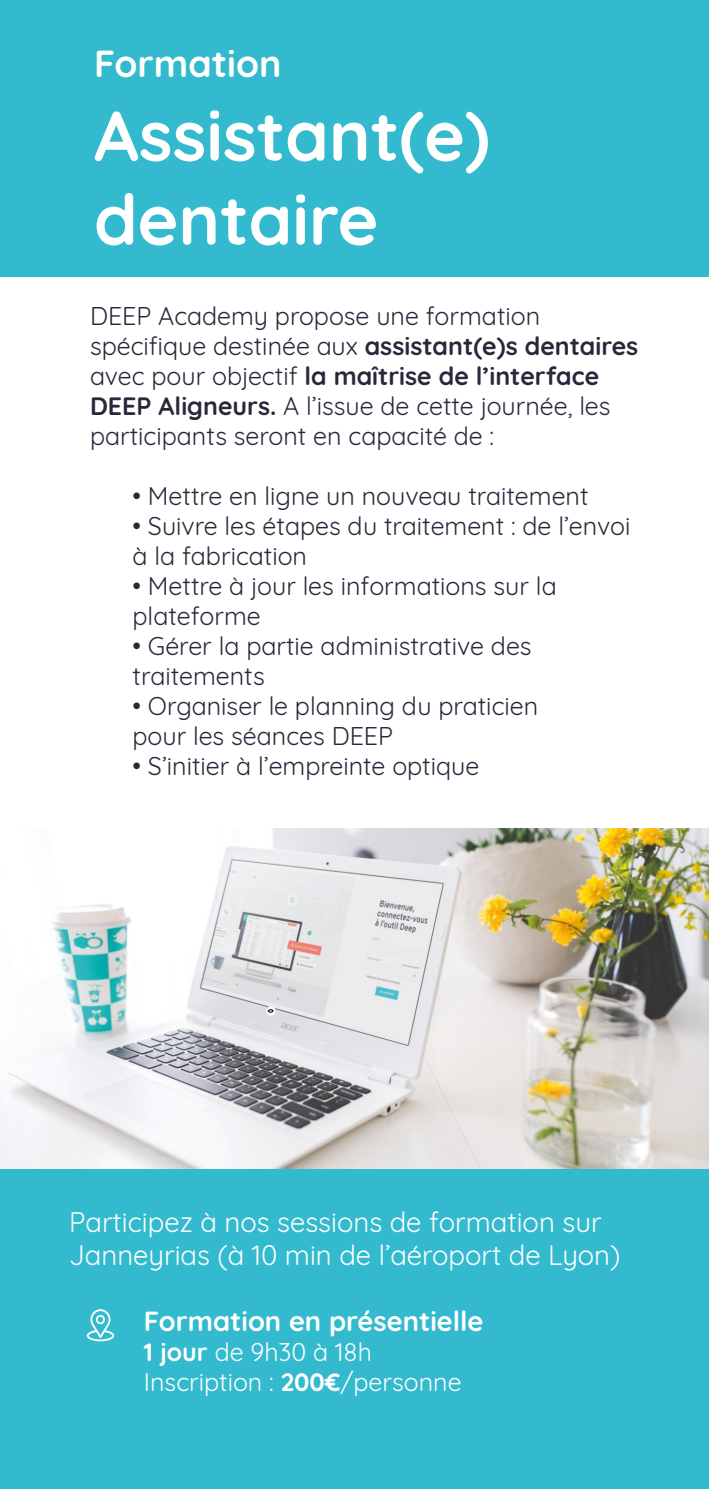
<style>
.page{position:relative;width:709px;height:1489px;background:#fff}
.page>*{position:absolute;margin:0;border:0;box-sizing:border-box;transform-origin:0 0}
.t1{font:700 70px/84px "Quicksand";color:#fff}
.t2{font:700 37.5px "Quicksand";color:#fff}
.t3{font:27.5px/33px "Quicksand";color:#fff}
.t4{font:700 27.5px "Quicksand";color:#fff}
.t5{font:25px/30px "Quicksand";color:#27293b}
.t6{font:25px "Quicksand";color:#fff}
.s1{font-weight:700}
</style>
<div class="page">
<div style="left:0;top:0;width:709px;height:276px;background:#34bace"></div>
<img style="left:0;top:828px;width:709px;height:341px">
<div style="left:0;top:1169px;width:709px;height:319px;background:#34bace"></div>
<svg style="left:87px;top:1309px;width:27px;height:32px"></svg>
<p class="t2" style="left:94px;top:32px;width:189px">Formation</p>
<p class="t1" style="left:94px;top:88px;width:397px">Assistant(e) dentaire</p>
<p class="t5" style="left:90px;top:298px;width:550px">DEEP Academy propose une formation spécifique destinée aux <span class="s1">assistant(e)s dentaires </span>avec pour objectif <span class="s1">la maîtrise de l’interface DEEP Aligneurs.</span> A l’issue de cette journée, les participants seront en capacité de :</p>
<p class="t5" style="left:133px;top:478px;width:457px">• Mettre en ligne un nouveau traitement</p>
<p class="t5" style="left:133px;top:508px;width:499px">• Suivre les étapes du traitement : de l’envoi à la fabrication</p>
<p class="t5" style="left:133px;top:568px;width:425px">• Mettre à jour les informations sur la plateforme</p>
<p class="t5" style="left:133px;top:628px;width:400px">• Gérer la partie administrative des traitements</p>
<p class="t5" style="left:133px;top:688px;width:407px">• Organiser le planning du praticien</p>
<p class="t5" style="left:133px;top:718px;width:262px">pour les séances DEEP</p>
<p class="t5" style="left:133px;top:748px;width:348px">• S’initier à l’empreinte optique</p>
<p class="t3" style="left:69px;top:1202px;width:552px">Participez à nos sessions de formation sur<br>Janneyrias (à 10 min de l’aéroport de Lyon)</p>
<p class="t4" style="left:144px;top:1298px;width:341px">Formation en présentielle</p>
<p class="t6" style="left:144px;top:1332px;width:229px"><span class="s1">1 jour</span> de 9h30 à 18h</p>
<p class="t6" style="left:144px;top:1362px;width:319px">Inscription : <span class="s1">200€</span>/personne</p>
</div>
